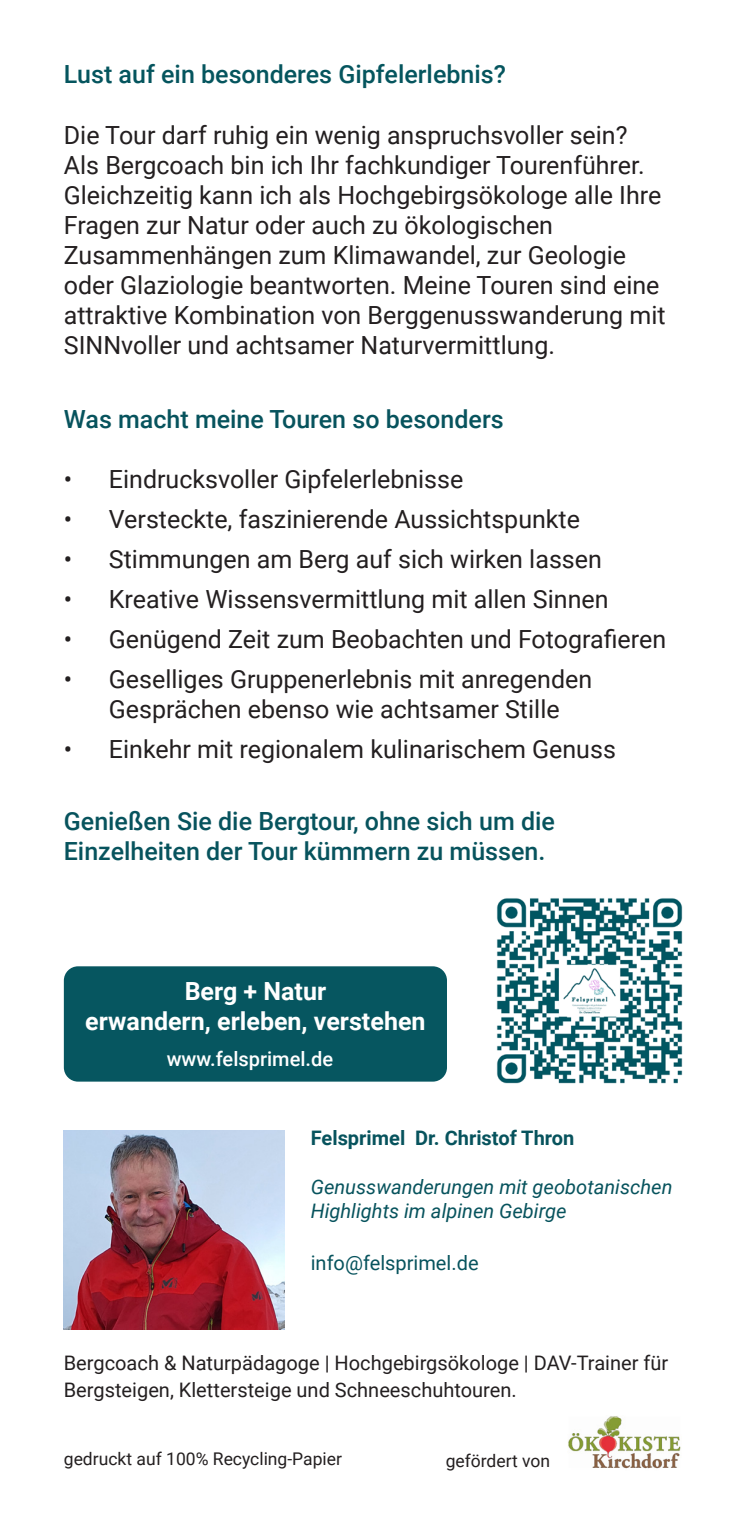
<style>
.page{position:relative;width:745px;height:1531px;background:#fff}
.page>*{position:absolute;margin:0;border:0;box-sizing:border-box;transform-origin:0 0}
.t1{font:25px/30px "Roboto";color:#231f20}
.t2{font:500 25px/30px "Roboto";color:#07535d}
.t3{font:700 25px/30px "Roboto";color:#fff;text-align:center}
.t4{font:500 25px "Roboto";color:#05555e}
.t5{font:20px/27px "Roboto";color:#231f20}
.t6{font:italic 20px/24px "Roboto";color:#07535d}
.t7{font:700 20px "Roboto";color:#07535d}
.t8{font:20px "Roboto";color:#07535d}
.t9{font:500 20px "Roboto";color:#fff}
.t10{font:17.5px "Roboto";color:#231f20}
</style>
<div class="page">
<img style="left:496px;top:898px;width:187px;height:186px">
<div style="left:64px;top:966px;width:382px;height:115px;background:#065660;border-radius:14px"></div>
<img style="left:568px;top:1416px;width:112px;height:53px">
<img style="left:64px;top:1130px;width:221px;height:199px">
<p class="t4" style="left:64px;top:56px;width:443px">Lust auf ein besonderes Gipfelerlebnis?</p>
<p class="t1" style="left:64px;top:119px;width:603px">Die Tour darf ruhig ein wenig anspruchsvoller sein?<br>Als Bergcoach bin ich Ihr fachkundiger Tourenführer.<br>Gleichzeitig kann ich als Hochgebirgsökologe alle Ihre Fragen zur Natur oder auch zu ökologischen Zusammenhängen zum Klimawandel, zur Geologie oder Glaziologie beantworten. Meine Touren sind eine attraktive Kombination von Berggenusswanderung mit SINNvoller und achtsamer Naturvermittlung.</p>
<p class="t2" style="left:64px;top:403px;width:441px">Was macht meine Touren so besonders</p>
<p class="t1" style="left:64px;top:463px;width:401px">• Eindrucksvoller Gipfelerlebnisse</p>
<p class="t1" style="left:64px;top:503px;width:517px">• Versteckte, faszinierende Aussichtspunkte</p>
<p class="t1" style="left:64px;top:543px;width:539px">• Stimmungen am Berg auf sich wirken lassen</p>
<p class="t1" style="left:64px;top:583px;width:546px">• Kreative Wissensvermittlung mit allen Sinnen</p>
<p class="t1" style="left:64px;top:623px;width:603px">• Genügend Zeit zum Beobachten und Fotografieren</p>
<p class="t1" style="left:64px;top:663px;width:529px;text-align:center">• Geselliges Gruppenerlebnis mit anregenden<br>Gesprächen ebenso wie achtsamer Stille</p>
<p class="t1" style="left:64px;top:733px;width:553px">• Einkehr mit regionalem kulinarischem Genuss</p>
<p class="t2" style="left:64px;top:805px;width:492px">Genießen Sie die Bergtour, ohne sich um die<br>Einzelheiten der Tour kümmern zu müssen.</p>
<p class="t3" style="left:85px;top:975px;width:341px">Berg + Natur<br>erwandern, erleben, verstehen</p>
<p class="t9" style="left:167px;top:1044px;width:168px">www.felsprimel.de</p>
<p class="t7" style="left:310px;top:1124px;width:265px">Felsprimel Dr. Christof Thron</p>
<p class="t6" style="left:310px;top:1174px;width:363px">Genusswanderungen mit geobotanischen<br>Highlights im alpinen Gebirge</p>
<p class="t8" style="left:310px;top:1248px;width:169px">info@felsprimel.de</p>
<p class="t5" style="left:64px;top:1349px;width:605px">Bergcoach &amp; Naturpädagoge | Hochgebirgsökologe | DAV-Trainer für<br>Bergsteigen, Klettersteige und Schneeschuhtouren.</p>
<p class="t10" style="left:64px;top:1446px;width:279px">gedruckt auf 100% Recycling-Papier</p>
<p class="t10" style="left:445px;top:1448px;width:106px">gefördert von</p>
</div>
